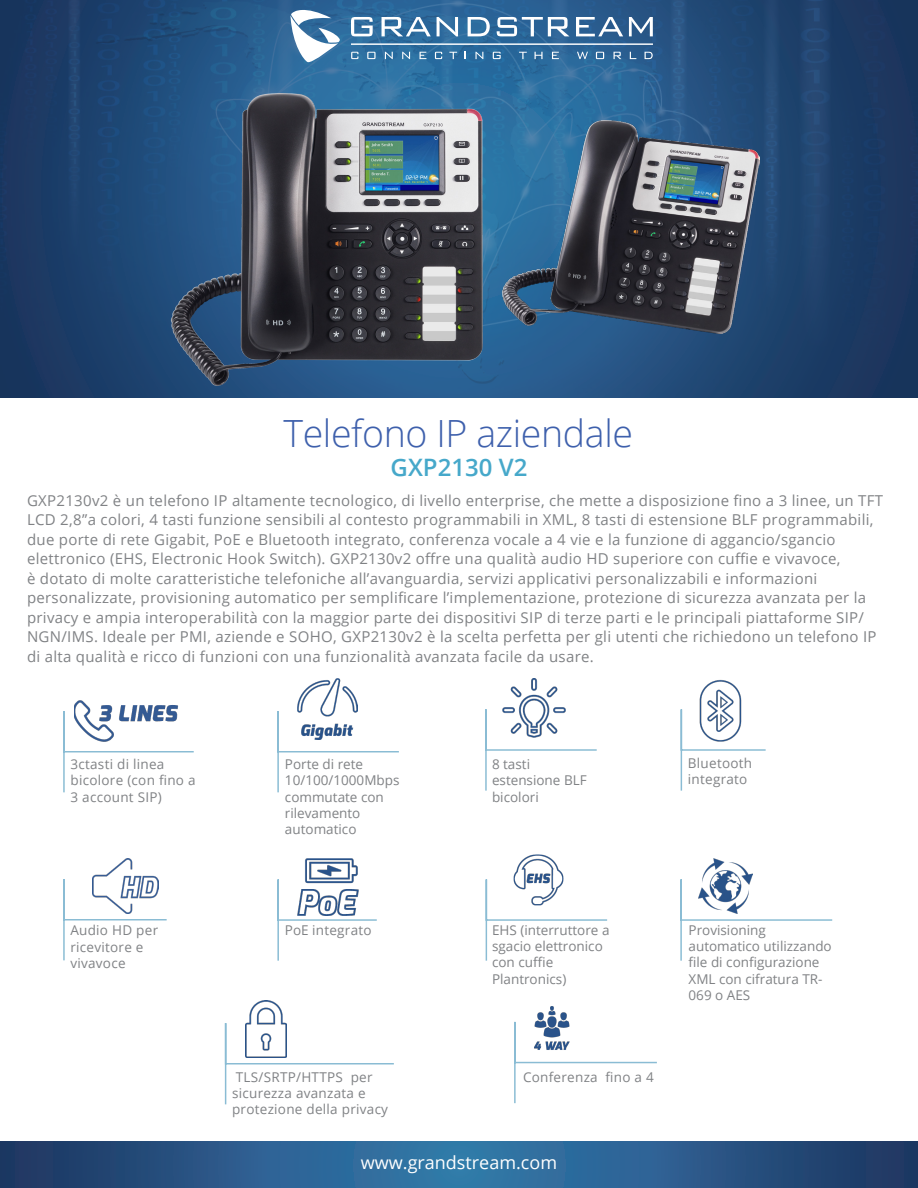
<style>
.page{position:relative;width:918px;height:1188px;background:#fff}
.page>*{position:absolute;margin:0;border:0;box-sizing:border-box;transform-origin:0 0}
.t1{font:300 37.5px "Open Sans";letter-spacing:-.01em;color:#3e60ac}
.t2{font:600 24px "Open Sans";color:#46a8ca}
.t3{font:18px "Open Sans";color:#fff}
.t4{font:15px/19.5px "Open Sans";letter-spacing:.02em;color:#808285}
.t5{font:13.5px/16.2px "Open Sans";color:#808285}
.t6{font:13.5px/16.2px "Open Sans";letter-spacing:.02em;color:#808285}
</style>
<div class="page">
<img style="left:0;top:0;width:918px;height:397px">
<img style="left:503px;top:120px;width:256px;height:214px">
<img style="left:163px;top:93px;width:327px;height:292px">
<svg style="left:291px;top:10px;width:49px;height:52px"></svg>
<svg style="left:351px;top:17px;width:22px;height:19px"></svg>
<svg style="left:382px;top:17px;width:49px;height:19px"></svg>
<svg style="left:437px;top:17px;width:21px;height:19px"></svg>
<svg style="left:468px;top:17px;width:22px;height:19px"></svg>
<svg style="left:497px;top:17px;width:72px;height:19px"></svg>
<svg style="left:576px;top:17px;width:47px;height:19px"></svg>
<svg style="left:629px;top:17px;width:24px;height:19px"></svg>
<svg style="left:351px;top:52px;width:7px;height:7px"></svg>
<svg style="left:367px;top:52px;width:9px;height:7px"></svg>
<svg style="left:385px;top:52px;width:8px;height:7px"></svg>
<svg style="left:402px;top:52px;width:8px;height:7px"></svg>
<svg style="left:420px;top:52px;width:6px;height:7px"></svg>
<svg style="left:435px;top:52px;width:7px;height:7px"></svg>
<svg style="left:449px;top:52px;width:8px;height:7px"></svg>
<svg style="left:476px;top:52px;width:7px;height:7px"></svg>
<svg style="left:493px;top:52px;width:8px;height:7px"></svg>
<svg style="left:519px;top:52px;width:8px;height:7px"></svg>
<svg style="left:535px;top:52px;width:8px;height:7px"></svg>
<svg style="left:552px;top:52px;width:7px;height:7px"></svg>
<svg style="left:645px;top:52px;width:8px;height:7px"></svg>
<svg style="left:596px;top:52px;width:8px;height:7px"></svg>
<svg style="left:614px;top:52px;width:7px;height:7px"></svg>
<svg style="left:630px;top:52px;width:6px;height:7px"></svg>
<svg style="left:577px;top:52px;width:11px;height:7px"></svg>
<hr style="left:351px;top:44px;width:302px;height:1px;background:#fff">
<img style="left:92px;top:858px;width:66px;height:20px">
<img style="left:298px;top:679px;width:59px;height:31px">
<img style="left:503px;top:678px;width:62px;height:30px">
<img style="left:702px;top:858px;width:51px;height:20px">
<img style="left:74px;top:700px;width:104px;height:10px">
<img style="left:699px;top:679px;width:43px;height:29px">
<img style="left:305px;top:858px;width:53px;height:20px">
<img style="left:513px;top:854px;width:51px;height:24px">
<svg style="left:0;top:1142px;width:918px;height:46px;background:#295988"></svg>
<svg style="left:63px;top:710px;width:131px;height:83px"></svg>
<svg style="left:277px;top:710px;width:122px;height:83px"></svg>
<svg style="left:485px;top:708px;width:112px;height:83px"></svg>
<svg style="left:680px;top:708px;width:86px;height:83px"></svg>
<svg style="left:63px;top:878px;width:104px;height:83px"></svg>
<svg style="left:277px;top:878px;width:100px;height:83px"></svg>
<svg style="left:485px;top:878px;width:123px;height:83px"></svg>
<svg style="left:680px;top:878px;width:153px;height:83px"></svg>
<img style="left:249px;top:1001px;width:34px;height:21px">
<img style="left:537px;top:1006px;width:30px;height:14px">
<svg style="left:224px;top:1022px;width:170px;height:83px"></svg>
<svg style="left:514px;top:1020px;width:143px;height:84px"></svg>
<p class="t1" style="left:283px;top:407px;width:351px">Telefono IP aziendale</p>
<p class="t2" style="left:391px;top:451px;width:138px">GXP2130 V2</p>
<p class="t4" style="left:27px;top:490px;width:858px">GXP2130v2 è un telefono IP altamente tecnologico, di livello enterprise, che mette a disposizione fino a 3 linee, un TFT LCD 2,8’’a colori, 4 tasti funzione sensibili al contesto programmabili in XML, 8 tasti di estensione BLF programmabili, due porte di rete Gigabit, PoE e Bluetooth integrato, conferenza vocale a 4 vie e la funzione di aggancio/sgancio elettronico (EHS, Electronic Hook Switch). GXP2130v2 offre una qualità audio HD superiore con cuffie e vivavoce,<br>è dotato di molte caratteristiche telefoniche all’avanguardia, servizi applicativi personalizzabili e informazioni personalizzate, provisioning automatico per semplificare l’implementazione, protezione di sicurezza avanzata per la privacy e ampia interoperabilità con la maggior parte dei dispositivi SIP di terze parti e le principali piattaforme SIP/ NGN/IMS. Ideale per PMI, aziende e SOHO, GXP2130v2 è la scelta perfetta per gli utenti che richiedono un telefono IP di alta qualità e ricco di funzioni con una funzionalità avanzata facile da usare.</p>
<p class="t6" style="left:70px;top:756px;width:127px">3ctasti di linea bicolore (con fino a<br>3 account SIP)</p>
<p class="t5" style="left:285px;top:756px;width:116px">Porte di rete<br>10/100/1000Mbps commutate con rilevamento</p>
<p class="t5" style="left:285px;top:821px;width:73px">automatico</p>
<p class="t5" style="left:492px;top:756px;width:96px">8 tasti estensione BLF bicolori</p>
<p class="t6" style="left:688px;top:754px;width:66px">Bluetooth integrato</p>
<p class="t6" style="left:70px;top:922px;width:89px">Audio HD per ricevitore e vivavoce</p>
<p class="t6" style="left:285px;top:922px;width:88px">PoE integrato</p>
<p class="t5" style="left:492px;top:922px;width:119px">EHS (interruttore a sgacio elettronico con cuffie<br>Plantronics)</p>
<p class="t5" style="left:689px;top:922px;width:145px">Provisioning automatico utilizzando file di configurazione<br>XML con cifratura TR-<br>069 o AES</p>
<p class="t6" style="left:232px;top:1069px;width:157px">TLS/SRTP/HTTPS per sicurezza avanzata e protezione della privacy</p>
<p class="t6" style="left:523px;top:1068px;width:132px">Conferenza fino a 4</p>
<p class="t3" style="left:361px;top:1151px;width:198px">www.grandstream.com</p>
</div>
